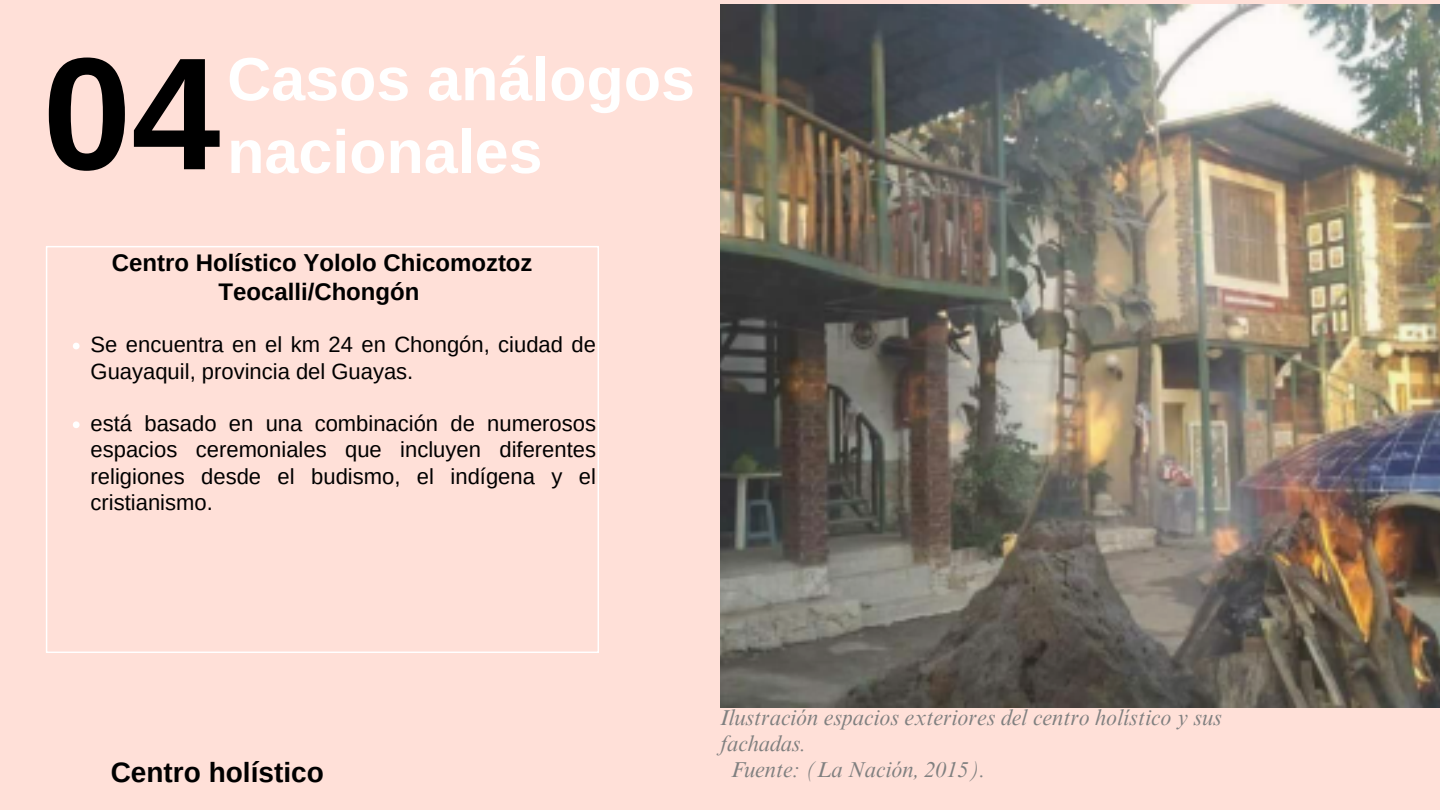
<style>
.page{position:relative;width:1440px;height:810px;background:#ffe0d8}
.page>*{position:absolute;margin:0;border:0;box-sizing:border-box;transform-origin:0 0}
.t1{font:700 160px "Arimo";color:#000}
.t2{font:700 61px "Arimo";color:#fff}
.t3{font:700 28px "Arimo";color:#000}
.t4{font:700 24px/28.5px "Arimo";color:#000;text-align:center}
.t5{font:22px/26.2px "Arimo";color:#000}
.t6{font:italic 22px/26.2px "Times NRMT Pro";color:#808080}
</style>
<div class="page">
<svg style="left:46px;top:246px;width:553px;height:407px"></svg>
<svg style="left:73px;top:343px;width:7px;height:6px"></svg>
<svg style="left:73px;top:421px;width:7px;height:7px"></svg>
<img style="left:720px;top:4px;width:720px;height:703px">
<p class="t1" style="left:43px;top:24px;width:179px">04</p>
<p class="t2" style="left:227px;top:45px;width:469px">Casos análogos</p>
<p class="t2" style="left:227px;top:118px;width:317px">nacionales</p>
<p class="t4" style="left:112px;top:249px;width:422px">Centro Holístico Yololo Chicomoztoz<br>Teocalli/Chongón</p>
<p class="t5" style="left:91px;top:332px;width:507px">Se encuentra en el km 24 en Chongón, ciudad de<br>Guayaquil, provincia del Guayas.</p>
<p class="t5" style="left:91px;top:410px;width:507px;text-align:justify">está basado en una combinación de numerosos espacios ceremoniales que incluyen diferentes religiones desde el budismo, el indígena y el cristianismo.</p>
<p class="t3" style="left:111px;top:757px;width:215px">Centro holístico</p>
<p class="t6" style="left:720px;top:707px;width:503px">Ilustración espacios exteriores del centro holístico y sus fachadas.</p>
<p class="t6" style="left:731px;top:759px;width:256px">Fuente: (La Nación, 2015).</p>
</div>
